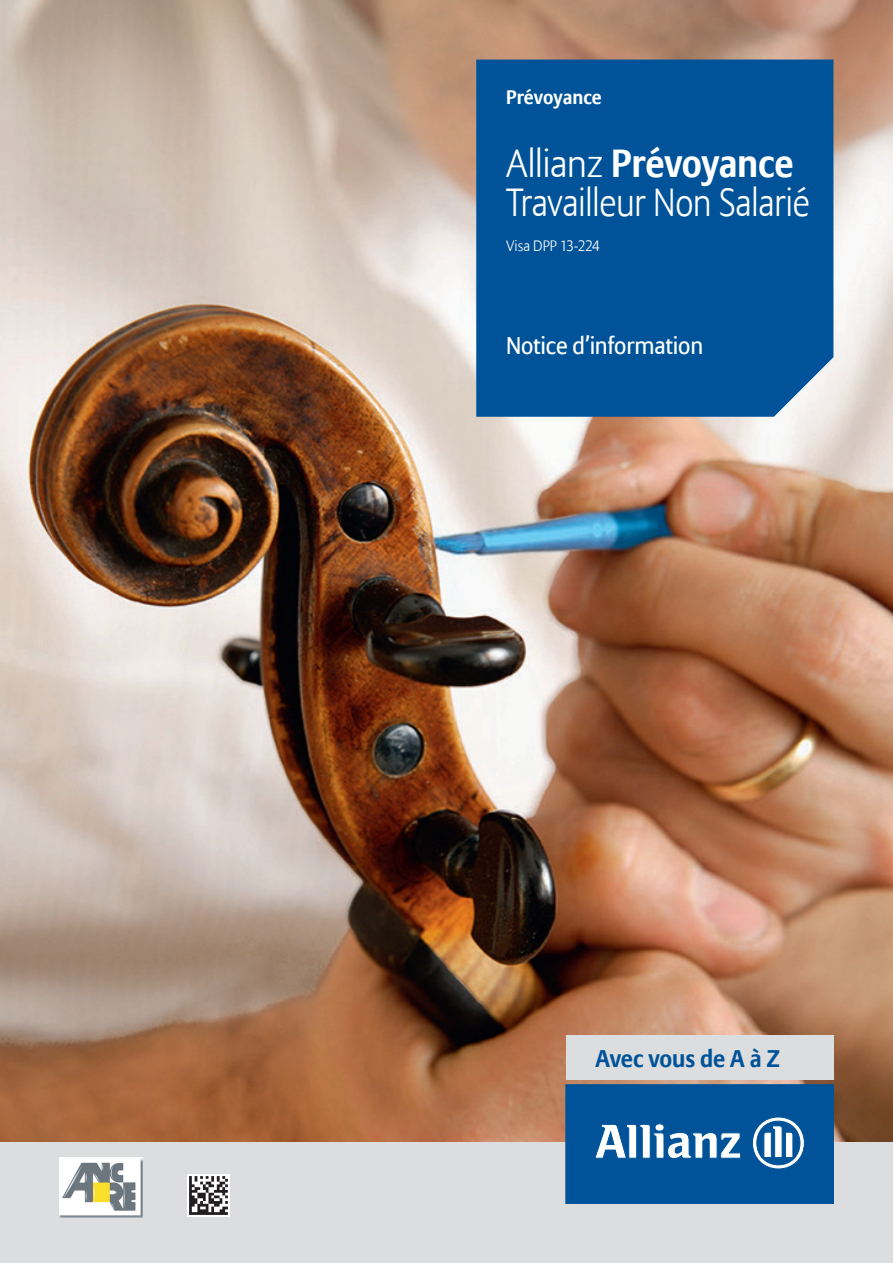
<style>
.page{position:relative;width:893px;height:1263px;background:#fff}
.page>*{position:absolute;margin:0;border:0;box-sizing:border-box;transform-origin:0 0}
.t1{font:300 39px/39px "Allianz Sans";letter-spacing:-.015em;color:#fff}
.t2{font:24px "Allianz Sans";letter-spacing:-.005em;color:#fff}
.t3{font:700 24px "Allianz Sans";letter-spacing:-.005em;color:#015399}
.t4{font:700 19.5px "Allianz Sans";color:#fff}
.t5{font:300 15px "Allianz Sans";letter-spacing:-.005em;color:#fff}
.s1{font-weight:700}
</style>
<div class="page">
<img style="left:0;top:0;width:893px;height:1143px">
<div style="left:476px;top:60px;width:357px;height:357px;background:#015399"></div>
<div style="left:0;top:1143px;width:893px;height:120px;background:#dcdddf"></div>
<div style="left:566px;top:1085px;width:267px;height:118px;background:#015399"></div>
<div style="left:566px;top:1084px;width:267px;height:119px;border:1px solid #015399"></div>
<svg style="left:595px;top:1123px;width:146px;height:36px"></svg>
<svg style="left:752px;top:1117px;width:53px;height:52px"></svg>
<div style="left:566px;top:1035px;width:267px;height:45px;background:#dcdddf"></div>
<img style="left:187px;top:1174px;width:43px;height:43px">
<img style="left:60px;top:1157px;width:83px;height:60px">
<p class="t4" style="left:506px;top:85px;width:97px">Prévoyance</p>
<p class="t1" style="left:506px;top:146px;width:305px">Allianz <span class="s1">Prévoyance<br></span>Travailleur Non Salarié</p>
<p class="t5" style="left:506px;top:237px;width:95px">Visa DPP 13-224</p>
<p class="t2" style="left:506px;top:331px;width:199px">Notice d’information</p>
<p class="t3" style="left:596px;top:1043px;width:186px">Avec vous de A à Z</p>
</div>
